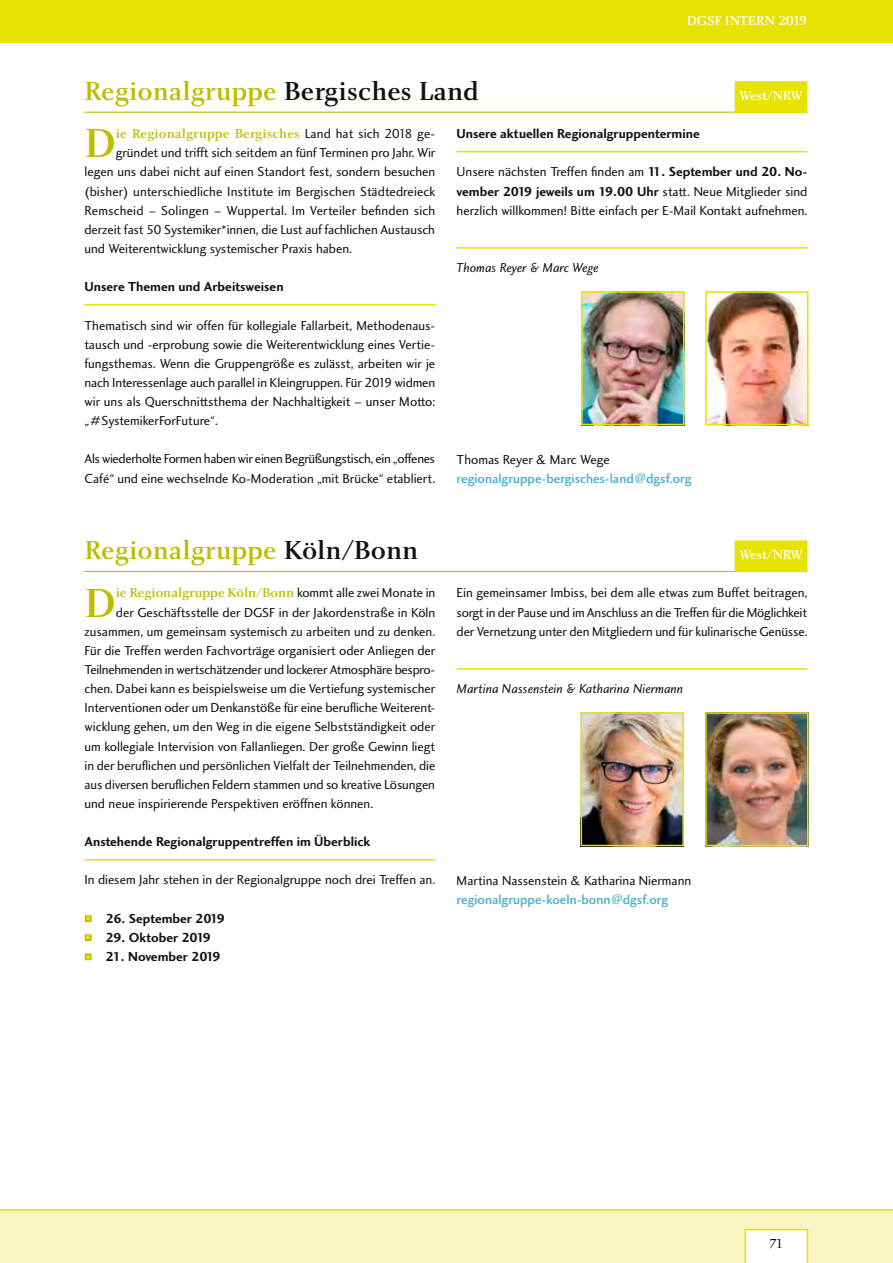
<style>
.page{position:relative;width:893px;height:1263px;background:#fff}
.page>*{position:absolute;margin:0;border:0;box-sizing:border-box;transform-origin:0 0}
.t1{font:42.15px "Charlotte Medium Plain";color:#bdbd00}
.t2{font:27px "Charlotte Medium Plain";color:#bdbd00}
.t3{font:13.5px/19.2px "Charlotte Sans Book Plain";color:#11110f;text-align:justify}
.t4{font:13.5px/19.2px "Charlotte Sans Bold Plain";color:#11110f}
.t5{font:13.5px/19.2px "Charlotte Sans Book Plain";letter-spacing:-.025em;color:#11110f}
.t6{font:13.5px "Charlotte Medium Plain";letter-spacing:-.005em;color:#bdbd00}
.t7{font:13.5px "Charlotte Sans Medium Plain";color:#41b0cf}
.t8{font:13.5px "Charlotte Sans Book Italic Plain";color:#11110f}
.t9{font:13.5px "Charlotte Medium Plain";letter-spacing:-.01em;color:#fff}
.t10{font:13.5px "Charlotte Book Plain";color:#11110f}
.s1{color:#11110f}
.s2{font-family:"Charlotte Sans Book Plain";color:#11110f}
.s3{font-family:"Charlotte Sans Bold Plain"}
.s4{font-family:"Charlotte Sans Book Plain"}
.s5{color:#e7e200}
</style>
<div class="page">
<div style="left:0;top:1209px;width:893px;height:54px;background:#f8f5c2"></div>
<hr style="left:85px;top:112px;width:722px;height:1px;background:#bdbd00">
<div style="left:735px;top:81px;width:72px;height:32px;background:#e7e200"></div>
<hr style="left:85px;top:304px;width:350px;height:2px;background:#e7e200">
<hr style="left:457px;top:151px;width:350px;height:1px;background:#e7e200">
<hr style="left:457px;top:247px;width:350px;height:2px;background:#e7e200">
<hr style="left:85px;top:571px;width:722px;height:1px;background:#bdbd00">
<div style="left:735px;top:540px;width:72px;height:32px;background:#e7e200"></div>
<hr style="left:85px;top:859px;width:350px;height:1px;background:#e7e200">
<div style="left:85px;top:915px;width:7px;height:7px;border:3px solid #bdbd00"></div>
<div style="left:85px;top:934px;width:7px;height:7px;border:3px solid #bdbd00"></div>
<div style="left:85px;top:953px;width:7px;height:7px;border:3px solid #bdbd00"></div>
<hr style="left:457px;top:668px;width:350px;height:2px;background:#e7e200">
<svg style="left:744px;top:1229px;width:64px;height:34px"></svg>
<div style="left:0;top:0;width:893px;height:43px;background:#e7e200"></div>
<img style="left:584px;top:294px;width:97px;height:128px">
<div style="left:581px;top:291px;width:103px;height:134px;border:2px solid #e7e200"></div>
<img style="left:708px;top:294px;width:97px;height:128px">
<div style="left:705px;top:291px;width:103px;height:134px;border:2px solid #e7e200"></div>
<img style="left:708px;top:715px;width:97px;height:128px">
<div style="left:705px;top:712px;width:103px;height:134px;border:2px solid #e7e200"></div>
<img style="left:584px;top:715px;width:97px;height:128px">
<div style="left:581px;top:712px;width:103px;height:134px;border:2px solid #e7e200"></div>
<p class="t9" style="left:687px;top:13px;width:122px">DGSF INTERN 2019</p>
<h2 class="t2" style="left:85px;top:76px;width:396px">Regionalgruppe <span class="s1">Bergisches Land</span></h2>
<p class="t9" style="left:739px;top:88px;width:65px">West/NRW</p>
<h1 class="t1" style="left:85px;top:120px;width:33px">D</h1>
<p class="t6" style="left:116px;top:126px;width:321px">ie Regionalgruppe Bergisches <span class="s2">Land hat sich 2018 ge-</span></p>
<p class="t4" style="left:457px;top:124px;width:245px">Unsere aktuellen Regionalgruppentermine</p>
<p class="t3" style="left:457px;top:163px;width:352px">Unsere nächsten Treffen finden am <span class="s3">11. September und 20. No-</span></p>
<p class="t4" style="left:457px;top:182px;width:352px">vember 2019 jeweils um 19.00 Uhr <span class="s4">statt. Neue Mitglieder sind</span></p>
<p class="t3" style="left:457px;top:201px;width:352px">herzlich willkommen! Bitte einfach per E-Mail Kontakt aufnehmen.</p>
<p class="t3" style="left:85px;top:144px;width:352px;text-indent:31px">gründet und trifft sich seitdem an fünf Terminen pro Jahr. Wir legen uns dabei nicht auf einen Standort fest, sondern besuchen (bisher) unterschiedliche Institute im Bergischen Städtedreieck Remscheid – Solingen – Wuppertal. Im Verteiler befinden sich derzeit fast 50 Systemiker*innen, die Lust auf fachlichen Austausch und Weiterentwicklung systemischer Praxis haben.</p>
<p class="t4" style="left:85px;top:277px;width:201px">Unsere Themen und Arbeitsweisen</p>
<p class="t3" style="left:85px;top:316px;width:352px">Thematisch sind wir offen für kollegiale Fallarbeit, Methodenaus&shy;tausch und -erprobung sowie die Weiterentwicklung eines Vertie&shy;fungsthemas. Wenn die Gruppengröße es zulässt, arbeiten wir je nach Interessenlage auch parallel in Kleingruppen. Für 2019 widmen wir uns als Querschnittsthema der Nachhaltigkeit – unser Motto: „#SystemikerForFuture“.</p>
<p class="t5" style="left:85px;top:450px;width:352px">Als wiederholte Formen haben wir einen Begrüßungstisch, ein „offenes<br>Café“ und eine wechselnde Ko-Moderation „mit Brücke“ etabliert.</p>
<p class="t8" style="left:457px;top:260px;width:144px">Thomas Reyer &amp; Marc Wege</p>
<p class="t3" style="left:457px;top:450px;width:155px">Thomas Reyer &amp; Marc Wege</p>
<p class="t7" style="left:457px;top:470px;width:236px">regionalgruppe-bergisches-land@dgsf.org</p>
<h2 class="t2" style="left:85px;top:535px;width:335px">Regionalgruppe <span class="s1">Köln/Bonn</span></h2>
<p class="t9" style="left:739px;top:547px;width:65px">West/NRW</p>
<h1 class="t1" style="left:85px;top:579px;width:33px">D</h1>
<p class="t6" style="left:116px;top:585px;width:321px">ie Regionalgruppe Köln/Bonn <span class="s2">kommt alle zwei Monate in</span></p>
<p class="t3" style="left:457px;top:584px;width:353px">Ein gemeinsamer Imbiss, bei dem alle etwas zum Buffet beitragen, sorgt in der Pause und im Anschluss an die Treffen für die Möglichkeit der Vernetzung unter den Mitgliedern und für kulinarische Genüsse.</p>
<p class="t3" style="left:85px;top:603px;width:352px;text-indent:31px">der Geschäftsstelle der DGSF in der Jakordenstraße in Köln zusammen, um gemeinsam systemisch zu arbeiten und zu denken.<br>Für die Treffen werden Fachvorträge organisiert oder Anliegen der Teilnehmenden in wertschätzender und lockerer Atmosphäre bespro&shy;chen. Dabei kann es beispielsweise um die Vertiefung systemischer Interventionen oder um Denkanstöße für eine berufliche Weiterent&shy;wicklung gehen, um den Weg in die eigene Selbstständigkeit oder um kollegiale Intervision von Fallanliegen. Der große Gewinn liegt in der beruflichen und persönlichen Vielfalt der Teilnehmenden, die aus diversen beruflichen Feldern stammen und so kreative Lösungen und neue inspirierende Perspektiven eröffnen können.</p>
<p class="t4" style="left:85px;top:832px;width:288px">Anstehende Regionalgruppentreffen im Überblick</p>
<p class="t3" style="left:85px;top:871px;width:352px">In diesem Jahr stehen in der Regionalgruppe noch drei Treffen an.</p>
<p class="t4" style="left:85px;top:909px;width:142px"><span class="s5">◾</span> 26. September 2019 <span class="s5">◾</span> 29. Oktober 2019<br><span class="s5">◾</span> 21. November 2019</p>
<p class="t8" style="left:457px;top:681px;width:228px">Martina Nassenstein &amp; Katharina Niermann</p>
<p class="t3" style="left:457px;top:871px;width:236px">Martina Nassenstein &amp; Katharina Niermann</p>
<p class="t7" style="left:457px;top:891px;width:213px">regionalgruppe-koeln-bonn@dgsf.org</p>
<p class="t10" style="left:769px;top:1236px;width:16px">71</p>
</div>
